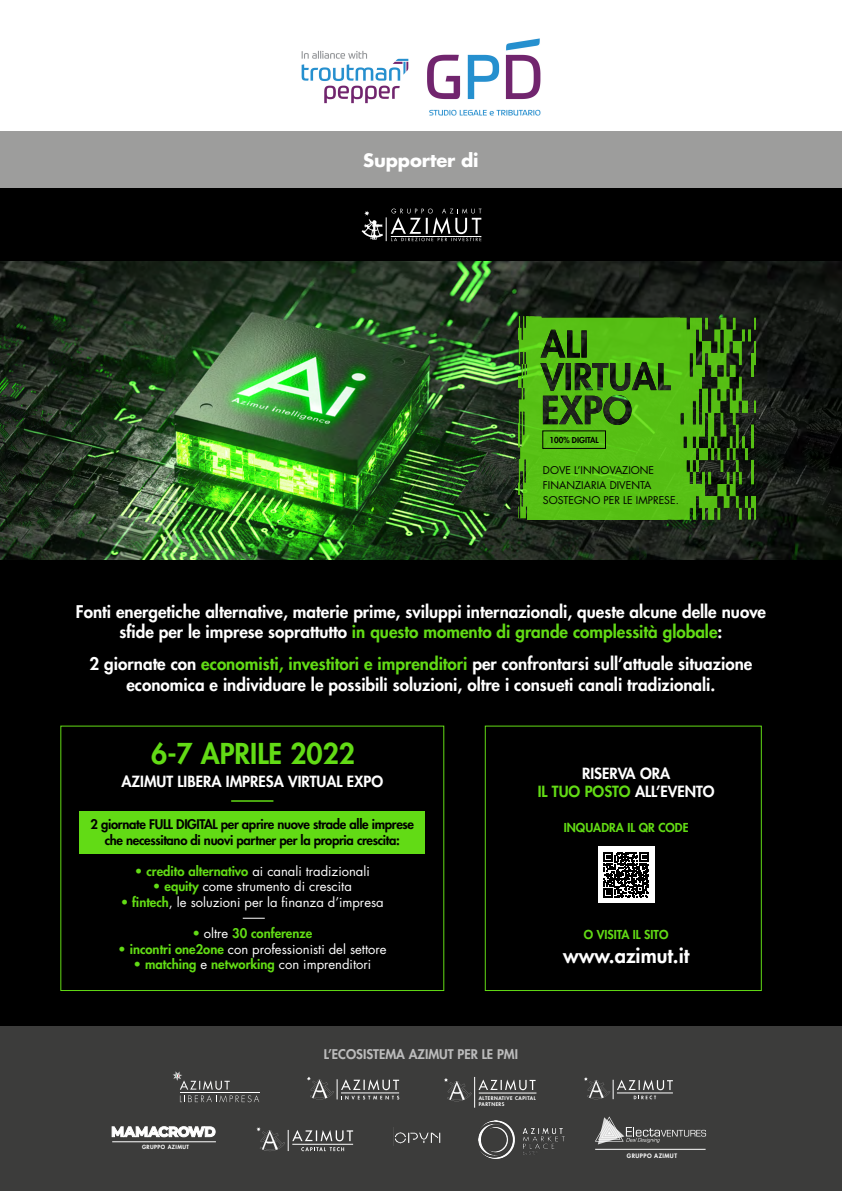
<style>
.page{position:relative;width:842px;height:1191px;background:#fff}
.page>*{position:absolute;margin:0;border:0;box-sizing:border-box;transform-origin:0 0}
.t1{font:800 28px "Futura Std";color:#62db15}
.t2{font:800 20px "Futura Std";color:#fff}
.t3{font:700 18px "Futura Std";letter-spacing:-.01em;color:#fff}
.t4{font:800 17px/20.4px "Futura Std";color:#fff;text-align:center}
.t5{font:800 15px/18px "Futura Std";color:#fff;text-align:center}
.t6{font:13px "Futura Std";color:#fff}
.t7{font:800 13px/15.6px "Futura Std";letter-spacing:-.025em;color:#000;text-align:center}
.t8{font:800 13px "Futura Std";color:#62db15}
.t9{font:800 13px "Futura Std";color:#bcbcbc}
.t10{font:800 12px "Futura Std";color:#62db15}
.t11{font:10.4px/15.1px "Futura Std";color:#000}
.t12{font:800 8px "Futura Std";color:#000}
.t13{font:800 5.9px "Futura Std";letter-spacing:.075em;color:#fff}
.t14{font:800 5.6px "Futura Std";letter-spacing:.075em;color:#fff}
.t15{font:800 4.9px/5.9px "Futura Std";letter-spacing:.11em;color:#fff}
.s1{color:#62db15}
.s2{font-weight:800;color:#62db15}
.s3{font-weight:400}
.s4{font-weight:400;color:#fff}
</style>
<div class="page">
<div style="left:0;top:131px;width:842px;height:69px;background:#9d9d9c"></div>
<div style="left:0;top:188px;width:842px;height:913px;background:#000"></div>
<svg style="left:362px;top:208px;width:119px;height:33px"></svg>
<img style="left:0;top:261px;width:842px;height:298px">
<img style="left:519px;top:300px;width:237px;height:238px">
<svg style="left:540px;top:330px;width:131px;height:95px;background:#489a15"></svg>
<img style="left:540px;top:362px;width:131px;height:29px">
<hr style="left:231px;top:800px;width:42px;height:1px;background:#62db15">
<svg style="left:243px;top:917px;width:22px;height:1px"></svg>
<div style="left:80px;top:811px;width:345px;height:42px;background:#62db15"></div>
<div style="left:485px;top:725px;width:277px;height:266px;border:1px solid #62db15"></div>
<div style="left:598px;top:846px;width:56px;height:57px;background:#fff"></div>
<svg style="left:603px;top:852px;width:46px;height:45px"></svg>
<div style="left:0;top:1026px;width:842px;height:165px;background:#3c3c3b"></div>
<hr style="left:180px;top:1092px;width:80px;height:1px;background:#fff">
<svg style="left:180px;top:1095px;width:79px;height:7px"></svg>
<svg style="left:173px;top:1072px;width:57px;height:17px"></svg>
<svg style="left:307px;top:1077px;width:92px;height:22px"></svg>
<svg style="left:584px;top:1077px;width:89px;height:22px"></svg>
<img style="left:478px;top:1120px;width:86px;height:38px">
<hr style="left:112px;top:1141px;width:104px;height:1px;background:#fff">
<svg style="left:112px;top:1126px;width:103px;height:11px"></svg>
<img style="left:395px;top:1132px;width:46px;height:12px">
<svg style="left:256px;top:1127px;width:97px;height:24px"></svg>
<hr style="left:474px;top:1077px;width:1px;height:30px;background:#fff">
<hr style="left:479px;top:1092px;width:57px;height:1px;background:#fff">
<svg style="left:478px;top:1079px;width:58px;height:11px"></svg>
<svg style="left:444px;top:1078px;width:28px;height:23px"></svg>
<svg style="left:595px;top:1116px;width:111px;height:28px"></svg>
<hr style="left:595px;top:1149px;width:111px;height:1px;background:#fff">
<img style="left:301px;top:38px;width:240px;height:78px">
<p class="t3" style="left:363px;top:149px;width:117px">Supporter di</p>
<p class="t12" style="left:549px;top:435px;width:51px">100% DIGITAL</p>
<p class="t11" style="left:543px;top:462px;width:138px">DOVE L’INNOVAZIONE<br>FINANZIARIA DIVENTA<br>SOSTEGNO PER LE IMPRESE.</p>
<p class="t4" style="left:76px;top:601px;width:692px">Fonti energetiche alternative, materie prime, sviluppi internazionali, queste alcune delle nuove sfide per le imprese soprattutto <span class="s1">in questo momento di grande complessità globale</span>:</p>
<p class="t4" style="left:90px;top:653px;width:664px">2 giornate con <span class="s1">economisti, investitori e imprenditori</span> per confrontarsi sull’attuale situazione economica e individuare le possibili soluzioni, oltre i consueti canali tradizionali.</p>
<h1 class="t1" style="left:151px;top:735px;width:205px">6-7 APRILE 2022</h1>
<p class="t5" style="left:121px;top:772px;width:263px">AZIMUT LIBERA IMPRESA VIRTUAL EXPO</p>
<p class="t7" style="left:91px;top:816px;width:325px">2 giornate FULL DIGITAL per aprire nuove strade alle imprese che necessitano di nuovi partner per la propria crescita:</p>
<p class="t6" style="left:135px;top:862px;width:237px"><span class="s1">•</span> <span class="s2">credito alternativo</span> ai canali tradizionali</p>
<p class="t6" style="left:153px;top:878px;width:201px"><span class="s1">•</span> <span class="s2">equity</span> come strumento di crescita</p>
<p class="t6" style="left:121px;top:894px;width:264px"><span class="s1">•</span> <span class="s2">fintech</span>, le soluzioni per la finanza d’impresa</p>
<p class="t8" style="left:192px;top:925px;width:121px"><span class="s3">•</span> <span class="s4">oltre</span> 30 conferenze</p>
<p class="t6" style="left:118px;top:940px;width:270px"><span class="s1">•</span> <span class="s2">incontri one2one</span> con professionisti del settore</p>
<p class="t8" style="left:133px;top:956px;width:239px"><span class="s3">•</span> matching <span class="s4">e</span> networking <span class="s4">con imprenditori</span></p>
<p class="t5" style="left:538px;top:764px;width:178px">RISERVA ORA<br><span class="s1">IL TUO POSTO</span> ALL’EVENTO</p>
<p class="t10" style="left:564px;top:820px;width:126px">INQUADRA IL QR CODE</p>
<p class="t10" style="left:584px;top:927px;width:86px">O VISITA IL SITO</p>
<p class="t2" style="left:563px;top:943px;width:128px">www.azimut.it</p>
<p class="t9" style="left:324px;top:1045px;width:196px">L’ECOSISTEMA AZIMUT PER LE PMI</p>
<p class="t14" style="left:142px;top:1143px;width:49px">GRUPPO AZIMUT</p>
<p class="t15" style="left:479px;top:1095px;width:58px">ALTERNATIVE CAPITAL<br>PARTNERS</p>
<p class="t13" style="left:627px;top:1151px;width:52px">GRUPPO AZIMUT</p>
</div>
